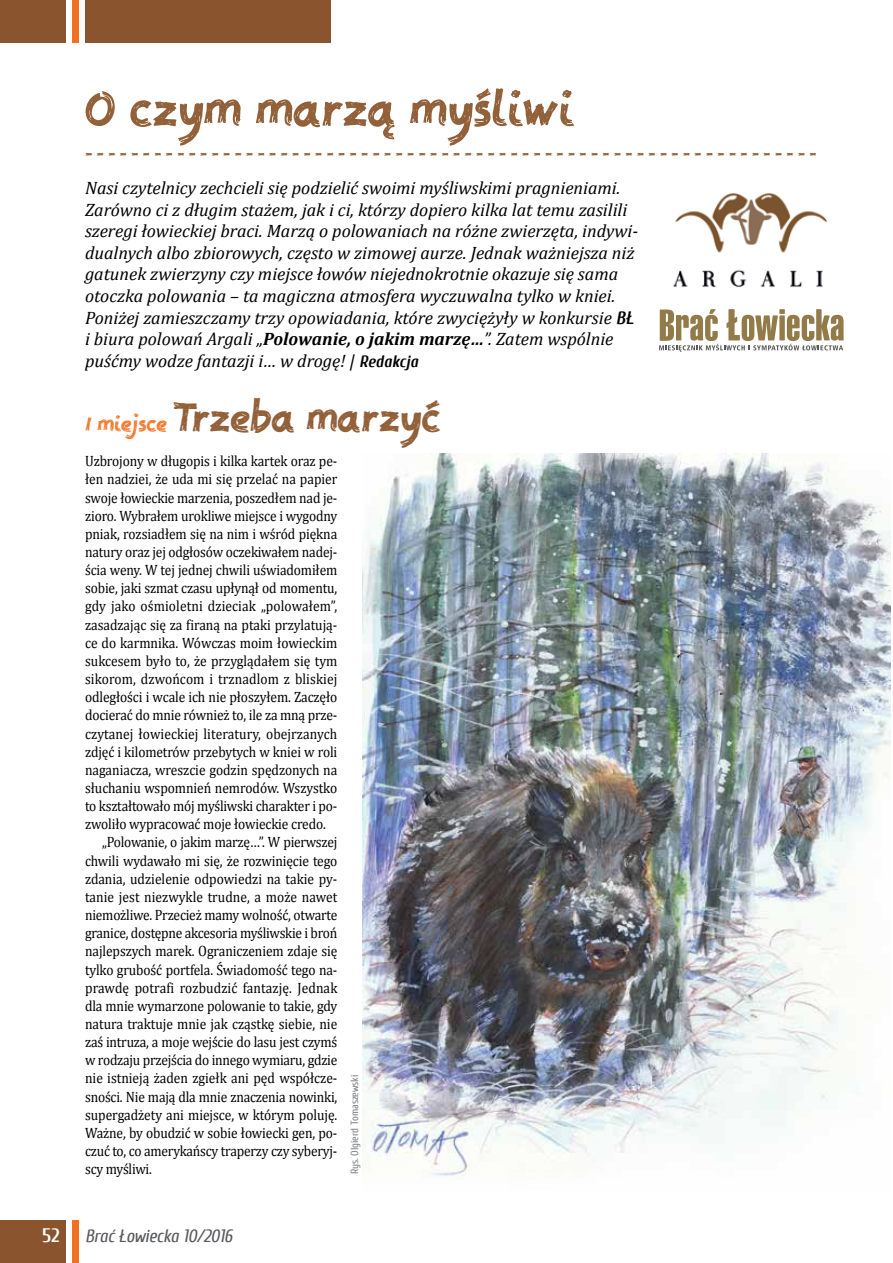
<style>
.page{position:relative;width:893px;height:1263px;background:#fff}
.page>*{position:absolute;margin:0;border:0;box-sizing:border-box;transform-origin:0 0}
.t1{font:54px "Garage EFN";color:#926039}
.t2{font:45px "Garage EFN";color:#926039}
.t3{font:700 19.5px "Cuprum";color:#fff}
.t4{font:italic 18px/21.6px "Cambria";color:#000}
.t5{font:italic 18px "Cuprum";letter-spacing:-.01em;color:#58595b}
.t6{font:15px "Cambria";letter-spacing:-.01em;color:#000;scale:.9 1}
.t7{font:15px "Cambria";letter-spacing:.01em;color:#000;scale:.9 1}
.t8{font:10.5px "Cuprum";letter-spacing:-.005em;color:#808285}
.s1{font-family:"Cuprum";font-weight:700}
.s2{font-weight:700}
.s3{font-family:"Cuprum";font-weight:700;font-size:16.5px}
.s4{font-size:24px;color:#f47d32}
</style>
<div class="page">
<div style="left:72px;top:0;width:7px;height:43px;background:#f36f21"></div>
<div style="left:72px;top:1220px;width:7px;height:43px;background:#f36f21"></div>
<div style="left:0;top:1220px;width:66px;height:43px;background:#89542e"></div>
<div style="left:0;top:0;width:66px;height:43px;background:#89542e"></div>
<div style="left:85px;top:0;width:245px;height:43px;background:#89542e"></div>
<img style="left:673px;top:193px;width:154px;height:95px">
<svg style="left:659px;top:309px;width:185px;height:43px"></svg>
<img style="left:363px;top:454px;width:528px;height:725px">
<h1 class="t1" style="left:85px;top:76px;width:490px">O czym marzą myśliwi</h1>
<p class="t4" style="left:85px;top:176px;width:555px">Nasi czytelnicy zechcieli się podzielić swoimi myśliwskimi pragnieniami.<br>Zarówno ci z długim stażem, jak i ci, którzy dopiero kilka lat temu zasilili szeregi łowieckiej braci. Marzą o polowaniach na różne zwierzęta, indywi&shy;dualnych albo zbiorowych, często w zimowej aurze. Jednak ważniejsza niż gatunek zwierzyny czy miejsce łowów niejednokrotnie okazuje się sama otoczka polowania – ta magiczna atmosfera wyczuwalna tylko w kniei.<br>Poniżej zamieszczamy trzy opowiadania, które zwyciężyły w konkursie <span class="s1">BŁ </span>i biura polowań Argali „<span class="s2">Polowanie, o jakim marzę…</span>”. Zatem wspólnie puśćmy wodze fantazji i… w drogę! | <span class="s3">Redakcja</span></p>
<h2 class="t2" style="left:85px;top:390px;width:357px"><span class="s4">I miejsce</span> Trzeba marzyć</h2>
<p class="t6" style="left:85px;top:452px;width:282px">Uzbrojony w długopis i kilka kartek oraz pe-</p>
<p class="t6" style="left:85px;top:470px;width:282px">łen nadziei, że uda mi się przelać na papier</p>
<p class="t6" style="left:85px;top:488px;width:282px">swoje łowieckie marzenia, poszedłem nad je-</p>
<p class="t6" style="left:85px;top:506px;width:282px">zioro. Wybrałem urokliwe miejsce i wygodny</p>
<p class="t6" style="left:85px;top:525px;width:282px">pniak, rozsiadłem się na nim i wśród piękna</p>
<p class="t6" style="left:85px;top:543px;width:282px">natury oraz jej odgłosów oczekiwałem nadej-</p>
<p class="t6" style="left:85px;top:561px;width:282px">ścia weny. W tej jednej chwili uświadomiłem</p>
<p class="t6" style="left:85px;top:579px;width:282px">sobie, jaki szmat czasu upłynął od momentu,</p>
<p class="t7" style="left:85px;top:597px;width:282px">gdy jako ośmioletni dzieciak „polowałem”,</p>
<p class="t6" style="left:85px;top:615px;width:282px">zasadzając się za firaną na ptaki przylatują-</p>
<p class="t6" style="left:85px;top:633px;width:282px">ce do karmnika. Wówczas moim łowieckim</p>
<p class="t6" style="left:85px;top:652px;width:282px">sukcesem było to, że przyglądałem się tym</p>
<p class="t6" style="left:85px;top:670px;width:282px">sikorom, dzwońcom i trznadlom z bliskiej</p>
<p class="t6" style="left:85px;top:688px;width:282px">odległości i wcale ich nie płoszyłem. Zaczęło</p>
<p class="t6" style="left:85px;top:706px;width:282px">docierać do mnie również to, ile za mną prze-</p>
<p class="t7" style="left:85px;top:724px;width:282px">czytanej łowieckiej literatury, obejrzanych</p>
<p class="t6" style="left:85px;top:742px;width:282px">zdjęć i kilometrów przebytych w kniei w roli</p>
<p class="t6" style="left:85px;top:760px;width:282px">naganiacza, wreszcie godzin spędzonych na</p>
<p class="t6" style="left:85px;top:779px;width:282px">słuchaniu wspomnień nemrodów. Wszystko</p>
<p class="t6" style="left:85px;top:797px;width:282px">to kształtowało mój myśliwski charakter i po-</p>
<p class="t6" style="left:85px;top:815px;width:269px">zwoliło wypracować moje łowieckie credo.</p>
<p class="t6" style="left:102px;top:833px;width:263px">„Polowanie, o jakim marzę…”. W pierwszej</p>
<p class="t6" style="left:85px;top:851px;width:282px">chwili wydawało mi się, że rozwinięcie tego</p>
<p class="t6" style="left:85px;top:869px;width:282px">zdania, udzielenie odpowiedzi na takie py-</p>
<p class="t6" style="left:85px;top:888px;width:282px">tanie jest niezwykle trudne, a może nawet</p>
<p class="t6" style="left:85px;top:906px;width:282px">niemożliwe. Przecież mamy wolność, otwarte</p>
<p class="t6" style="left:85px;top:924px;width:282px">granice, dostępne akcesoria myśliwskie i broń</p>
<p class="t6" style="left:85px;top:942px;width:282px">najlepszych marek. Ograniczeniem zdaje się</p>
<p class="t6" style="left:85px;top:960px;width:282px">tylko grubość portfela. Świadomość tego na-</p>
<p class="t6" style="left:85px;top:978px;width:282px">prawdę potrafi rozbudzić fantazję. Jednak</p>
<p class="t6" style="left:85px;top:996px;width:282px">dla mnie wymarzone polowanie to takie, gdy</p>
<p class="t6" style="left:85px;top:1015px;width:282px">natura traktuje mnie jak cząstkę siebie, nie</p>
<p class="t6" style="left:85px;top:1033px;width:282px">zaś intruza, a moje wejście do lasu jest czymś</p>
<p class="t6" style="left:85px;top:1051px;width:282px">w rodzaju przejścia do innego wymiaru, gdzie</p>
<p class="t6" style="left:85px;top:1069px;width:282px">nie istnieją żaden zgiełk ani pęd współcze-</p>
<p class="t6" style="left:85px;top:1087px;width:282px">sności. Nie mają dla mnie znaczenia nowinki,</p>
<p class="t6" style="left:85px;top:1105px;width:282px">supergadżety ani miejsce, w którym poluję.</p>
<p class="t6" style="left:85px;top:1123px;width:282px">Ważne, by obudzić w sobie łowiecki gen, po-</p>
<p class="t6" style="left:85px;top:1142px;width:282px">czuć to, co amerykańscy traperzy czy syberyj-</p>
<p class="t6" style="left:85px;top:1160px;width:76px">scy myśliwi.</p>
<p class="t8" style="left:349px;top:1174px;width:101px;rotate:-90deg">Rys. Olgierd Tomaszewski</p>
<h3 class="t3" style="left:42px;top:1225px;width:19px">52</h3>
<p class="t5" style="left:85px;top:1226px;width:149px">Brać Łowiecka 10/2016</p>
</div>
